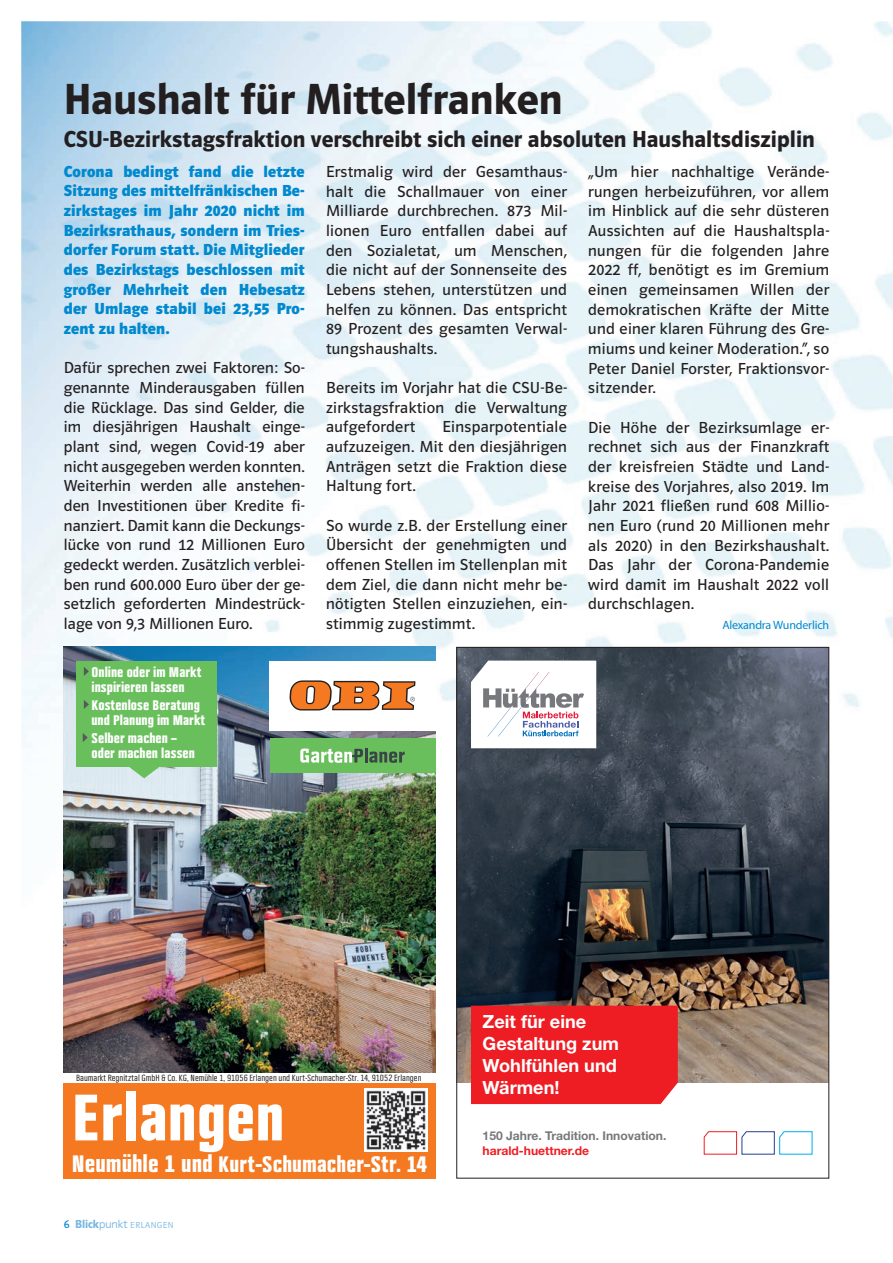
<style>
.page{position:relative;width:893px;height:1263px;background:#fff}
.page>*{position:absolute;margin:0;border:0;box-sizing:border-box;transform-origin:0 0}
.t1{font:700 68.55px "Obi Condensed CEOP";color:#fff}
.t2{font:600 45px "Polo 22";color:#231f20}
.t3{font:600 24px "Polo 22";color:#231f20}
.t4{font:700 23.4px "Obi Condensed CEOP";color:#fff}
.t5{font:700 18.15px/21.8px "Helvetica Neue LT Std";color:#fff}
.t6{font:16.5px/19.6px "Polo 22 Buch";letter-spacing:.02em;color:#231f20;text-align:justify}
.t7{font:700 16.5px/19.6px "Polo 22";letter-spacing:.01em;color:#0089cf;text-align:justify}
.t8{font:700 14.55px/14.5px "Obi Condensed CEOP";color:#fff}
.t9{font:700 12.15px "Helvetica Neue LT Std";color:#76787b}
.t10{font:700 12.15px "Helvetica Neue LT Std";color:#ee1d23}
.t11{font:12px "Myriad Pro";letter-spacing:-.015em;color:#0089cf}
.t12{font:9.3px "Obi Condensed TUOP";color:#231f20}
.t13{font:9px "Polo 22 Leicht";letter-spacing:.05em;color:#77b6e4}
.s1{font-size:24.9px}
.s2{font-family:"Polo 22 Buch";font-size:12px;color:#0089cf}
.s3{font-family:"Polo 22";font-weight:600;font-size:12px}
.s4{font-size:12px}
</style>
<div class="page">
<img style="left:21px;top:21px;width:872px;height:1158px">
<img style="left:64px;top:647px;width:372px;height:425px">
<div style="left:64px;top:1083px;width:372px;height:95px;background:#f47921"></div>
<img style="left:364px;top:1089px;width:63px;height:63px">
<div style="left:270px;top:661px;width:165px;height:69px;background:#fff"></div>
<svg style="left:289px;top:680px;width:126px;height:30px"></svg>
<div style="left:270px;top:738px;width:165px;height:34px;background:#6abf5d"></div>
<svg style="left:300px;top:748px;width:63px;height:15px"></svg>
<hr style="left:365px;top:748px;width:3px;height:14px;background:#394546">
<svg style="left:369px;top:751px;width:36px;height:12px"></svg>
<svg style="left:435px;top:738px;width:1px;height:34px"></svg>
<div style="left:76px;top:661px;width:141px;height:105px;background:#6abf5d"></div>
<svg style="left:84px;top:667px;width:5px;height:9px"></svg>
<svg style="left:84px;top:700px;width:5px;height:9px"></svg>
<svg style="left:83px;top:733px;width:5px;height:9px"></svg>
<svg style="left:128px;top:766px;width:32px;height:12px"></svg>
<img style="left:458px;top:649px;width:369px;height:434px">
<svg style="left:471px;top:661px;width:125px;height:87px"></svg>
<div style="left:471px;top:1006px;width:207px;height:98px;background:#ee1d23"></div>
<svg style="left:703px;top:1131px;width:110px;height:24px"></svg>
<h2 class="t2" style="left:64px;top:75px;width:500px">Haushalt für Mittelfranken</h2>
<h3 class="t3" style="left:64px;top:126px;width:753px">CSU-Bezirkstagsfraktion verschreibt sich einer absoluten Haushaltsdisziplin</h3>
<p class="t7" style="left:64px;top:162px;width:242px">Corona bedingt fand die letzte Sitzung des mittelfränkischen Be&shy;zirkstages im Jahr 2020 nicht im Bezirksrathaus, sondern im Tries&shy;dorfer Forum statt. Die Mitglieder des Bezirkstags beschlossen mit großer Mehrheit den Hebesatz der Umlage stabil bei 23,55 Pro&shy;zent zu halten.</p>
<p class="t6" style="left:64px;top:358px;width:242px">Dafür sprechen zwei Faktoren: So&shy;genannte Minderausgaben füllen die Rücklage. Das sind Gelder, die im diesjährigen Haushalt einge&shy;plant sind, wegen Covid-19 aber nicht ausgegeben werden konnten.<br>Weiterhin werden alle anstehen&shy;den Investitionen über Kredite fi&shy;nanziert. Damit kann die Deckungs&shy;lücke von rund 12 Millionen Euro gedeckt werden. Zusätzlich verblei&shy;ben rund 600.000 Euro über der ge&shy;setzlich geforderten Mindestrück&shy;lage von 9,3 Millionen Euro.</p>
<p class="t8" style="left:92px;top:665px;width:112px">Online oder im Markt inspirieren lassen</p>
<p class="t8" style="left:91px;top:698px;width:116px">Kostenlose Beratung und Planung im Markt</p>
<p class="t8" style="left:92px;top:731px;width:105px">Selber machen – oder machen lassen</p>
<p class="t6" style="left:326px;top:162px;width:242px">Erstmalig wird der Gesamthaus&shy;halt die Schallmauer von einer Milliarde durchbrechen. 873 Mil&shy;lionen Euro entfallen dabei auf den Sozialetat, um Menschen, die nicht auf der Sonnenseite des Lebens stehen, unterstützen und helfen zu können. Das entspricht 89 Prozent des gesamten Verwal&shy;tungshaushalts.</p>
<p class="t6" style="left:326px;top:378px;width:242px">Bereits im Vorjahr hat die CSU-Be&shy;zirkstagsfraktion die Verwaltung aufgefordert</p>
<p class="t6" style="left:326px;top:417px;width:242px;text-indent:116px">Einsparpotentiale aufzuzeigen. Mit den diesjährigen Anträgen setzt die Fraktion diese Haltung fort.</p>
<p class="t6" style="left:326px;top:515px;width:242px">So wurde z.B. der Erstellung einer Übersicht der genehmigten und offenen Stellen im Stellenplan mit dem Ziel, die dann nicht mehr be&shy;nötigten Stellen einzuziehen, ein&shy;stimmig zugestimmt.</p>
<p class="t6" style="left:588px;top:162px;width:242px">„Um hier nachhaltige Verände&shy;rungen herbeizuführen, vor allem im Hinblick auf die sehr düsteren Aussichten auf die Haushaltspla&shy;nungen für die folgenden Jahre 2022 ff, benötigt es im Gremium einen gemeinsamen Willen der demokratischen Kräfte der Mitte und einer klaren Führung des Gre&shy;miums und keiner Moderation.“, so Peter Daniel Forster, Fraktionsvor&shy;sitzender.</p>
<p class="t6" style="left:588px;top:417px;width:242px">Die Höhe der Bezirksumlage er&shy;rechnet sich aus der Finanzkraft der kreisfreien Städte und Land&shy;kreise des Vorjahres, also 2019. Im Jahr 2021 fließen rund 608 Millio&shy;nen Euro (rund 20 Millionen mehr als 2020) in den Bezirkshaushalt.<br>Das Jahr der Corona-Pandemie wird damit im Haushalt 2022 voll durchschlagen.</p>
<p class="t11" style="left:722px;top:617px;width:108px">Alexandra Wunderlich</p>
<p class="t12" style="left:76px;top:1073px;width:347px">Baumarkt Regnitztal GmbH &amp; Co. KG, Nemühle 1, 91056 Erlangen und Kurt-Schumacher-Str. 14, 91052 Erlangen</p>
<h1 class="t1" style="left:72px;top:1080px;width:214px">Erlangen</h1>
<h3 class="t4" style="left:72px;top:1151px;width:357px"><span class="s1">Neumühle 1 und</span> Kurt-Schumacher-Str. 14</h3>
<p class="t13" style="left:64px;top:1220px;width:111px"><span class="s2">6</span> <span class="s3">Blick</span><span class="s4">punkt</span> ERLANGEN</p>
<p class="t5" style="left:483px;top:1010px;width:138px">Zeit für eine<br>Gestaltung zum<br>Wohlfühlen und<br>Wärmen!</p>
<p class="t9" style="left:483px;top:1128px;width:185px">150 Jahre. Tradition. Innovation.</p>
<p class="t10" style="left:483px;top:1143px;width:108px">harald-huettner.de</p>
</div>
